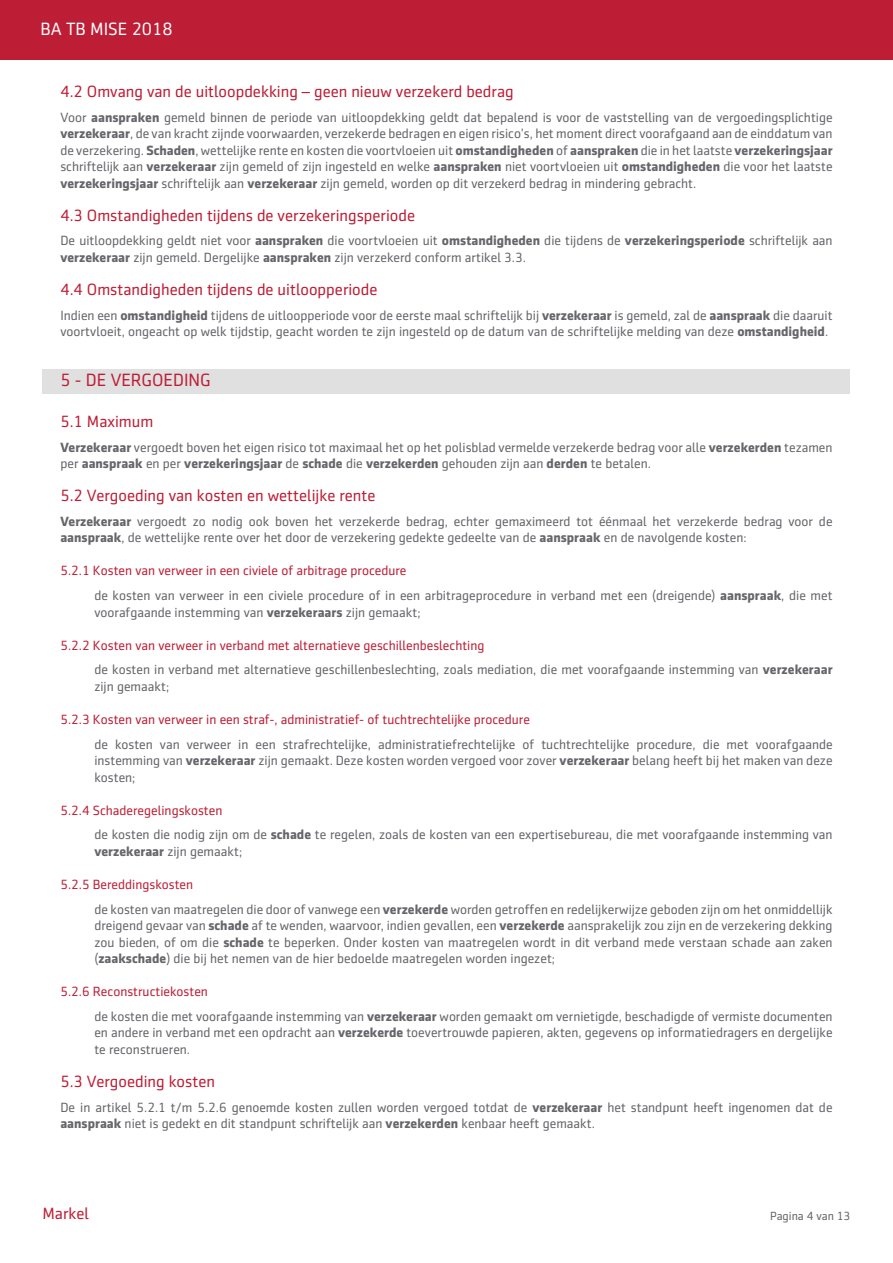
<style>
.page{position:relative;width:893px;height:1263px;background:#fff}
.page>*{position:absolute;margin:0;border:0;box-sizing:border-box;transform-origin:0 0}
._1_-_Überschrift{font:18px "Sentico Sans DT";color:#be1e35}
.Überschrift_13_20_bo{font:18px "Sentico Sans DT";color:#fff}
._1_1_Unter{font:16.5px "Sentico Sans DT";color:#be1e35}
.Standard_Text{font:13.5px/16.5px "Sentico Sans DT";color:#65656a}
.Eingerückt{font:13.5px/16.5px "Sentico Sans DT";color:#65656a}
._1_1_1_Unter{font:13.5px "Sentico Sans DT";color:#be1e35}
.t1{font:12px "Sentico Sans DT";color:#65656a}
.s1{font-weight:700}
</style>
<div class="page">
<div style="left:43px;top:369px;width:807px;height:25px;background:#e0e0e1"></div>
<div style="left:0;top:0;width:893px;height:59px;background:#be1e35"></div>
<p class="Überschrift_13_20_bo" style="left:41px;top:19px;width:133px">BA TB MISE 2018</p>
<p class="_1_1_Unter" style="left:60px;top:82px;width:455px">4.2 Omvang van de uitloopdekking – geen nieuw verzekerd bedrag</p>
<p class="Standard_Text" style="left:60px;top:109px;width:774px;text-align:justify">Voor <span class="s1">aanspraken</span> gemeld binnen de periode van uitloopdekking geldt dat bepalend is voor de vaststelling van de vergoedingsplichtige <span class="s1">verzekeraar</span>, de van kracht zijnde voorwaarden, verzekerde bedragen en eigen risico’s, het moment direct voorafgaand aan de einddatum van de verzekering. <span class="s1">Schaden</span>, wettelijke rente en kosten die voortvloeien uit <span class="s1">omstandigheden</span> of <span class="s1">aanspraken</span> die in het laatste <span class="s1">verzekeringsjaar </span>schriftelijk aan <span class="s1">verzekeraar</span> zijn gemeld of zijn ingesteld en welke <span class="s1">aanspraken</span> niet voortvloeien uit <span class="s1">omstandigheden</span> die voor het laatste <span class="s1">verzekeringsjaar</span> schriftelijk aan <span class="s1">verzekeraar</span> zijn gemeld, worden op dit verzekerd bedrag in mindering gebracht.</p>
<p class="_1_1_Unter" style="left:60px;top:206px;width:356px">4.3 Omstandigheden tijdens de verzekeringsperiode</p>
<p class="Standard_Text" style="left:60px;top:232px;width:774px">De uitloopdekking geldt niet voor <span class="s1">aanspraken</span> die voortvloeien uit <span class="s1">omstandigheden</span> die tijdens de <span class="s1">verzekeringsperiode</span> schriftelijk aan <span class="s1">verzekeraar</span> zijn gemeld. Dergelijke <span class="s1">aanspraken</span> zijn verzekerd conform artikel 3.3.</p>
<p class="_1_1_Unter" style="left:60px;top:280px;width:319px">4.4 Omstandigheden tijdens de uitloopperiode</p>
<p class="Standard_Text" style="left:60px;top:307px;width:774px">Indien een <span class="s1">omstandigheid</span> tijdens de uitloopperiode voor de eerste maal schriftelijk bij <span class="s1">verzekeraar</span> is gemeld, zal de <span class="s1">aanspraak</span> die daaruit voortvloeit, ongeacht op welk tijdstip, geacht worden te zijn ingesteld op de datum van de schriftelijke melding van deze <span class="s1">omstandigheid</span>.</p>
<p class="_1_-_Überschrift" style="left:60px;top:370px;width:152px">5 - DE VERGOEDING</p>
<p class="_1_1_Unter" style="left:60px;top:412px;width:95px">5.1 Maximum</p>
<p class="Standard_Text" style="left:60px;top:439px;width:774px"><span class="s1">Verzekeraar</span> vergoedt boven het eigen risico tot maximaal het op het polisblad vermelde verzekerde bedrag voor alle <span class="s1">verzekerden</span> tezamen per <span class="s1">aanspraak</span> en per <span class="s1">verzekeringsjaar</span> de <span class="s1">schade</span> die <span class="s1">verzekerden</span> gehouden zijn aan <span class="s1">derden</span> te betalen.</p>
<p class="_1_1_Unter" style="left:60px;top:486px;width:317px">5.2 Vergoeding van kosten en wettelijke rente</p>
<p class="Standard_Text" style="left:60px;top:513px;width:774px"><span class="s1">Verzekeraar</span> vergoedt zo nodig ook boven het verzekerde bedrag, echter gemaximeerd tot éénmaal het verzekerde bedrag voor de <span class="s1">aanspraak</span>, de wettelijke rente over het door de verzekering gedekte gedeelte van de <span class="s1">aanspraak</span> en de navolgende kosten:</p>
<p class="_1_1_1_Unter" style="left:60px;top:563px;width:348px">5.2.1 Kosten van verweer in een civiele of arbitrage procedure</p>
<p class="Eingerückt" style="left:94px;top:587px;width:740px">de kosten van verweer in een civiele procedure of in een arbitrageprocedure in verband met een (dreigende) <span class="s1">aanspraak</span>, die met voorafgaande instemming van <span class="s1">verzekeraars</span> zijn gemaakt;</p>
<p class="_1_1_1_Unter" style="left:60px;top:638px;width:426px">5.2.2 Kosten van verweer in verband met alternatieve geschillenbeslechting</p>
<p class="Eingerückt" style="left:94px;top:661px;width:740px">de kosten in verband met alternatieve geschillenbeslechting, zoals mediation, die met voorafgaande instemming van <span class="s1">verzekeraar </span>zijn gemaakt;</p>
<p class="_1_1_1_Unter" style="left:60px;top:712px;width:471px">5.2.3 Kosten van verweer in een straf-, administratief- of tuchtrechtelijke procedure</p>
<p class="Eingerückt" style="left:94px;top:736px;width:740px;text-align:justify">de kosten van verweer in een strafrechtelijke, administratiefrechtelijke of tuchtrechtelijke procedure, die met voorafgaande instemming van <span class="s1">verzekeraar</span> zijn gemaakt. Deze kosten worden vergoed voor zover <span class="s1">verzekeraar</span> belang heeft bij het maken van deze kosten;</p>
<p class="_1_1_1_Unter" style="left:60px;top:803px;width:164px">5.2.4 Schaderegelingskosten</p>
<p class="Eingerückt" style="left:94px;top:826px;width:740px">de kosten die nodig zijn om de <span class="s1">schade</span> te regelen, zoals de kosten van een expertisebureau, die met voorafgaande instemming van <span class="s1">verzekeraar</span> zijn gemaakt;</p>
<p class="_1_1_1_Unter" style="left:60px;top:877px;width:134px">5.2.5 Bereddingskosten</p>
<p class="Eingerückt" style="left:94px;top:901px;width:740px;text-align:justify">de kosten van maatregelen die door of vanwege een <span class="s1">verzekerde</span> worden getroffen en redelijkerwijze geboden zijn om het onmiddellijk dreigend gevaar van <span class="s1">schade</span> af te wenden, waarvoor, indien gevallen, een <span class="s1">verzekerde</span> aansprakelijk zou zijn en de verzekering dekking zou bieden, of om die <span class="s1">schade</span> te beperken. Onder kosten van maatregelen wordt in dit verband mede verstaan schade aan zaken (<span class="s1">zaakschade</span>) die bij het nemen van de hier bedoelde maatregelen worden ingezet;</p>
<p class="_1_1_1_Unter" style="left:60px;top:984px;width:149px">5.2.6 Reconstructiekosten</p>
<p class="Eingerückt" style="left:94px;top:1008px;width:740px;text-align:justify">de kosten die met voorafgaande instemming van <span class="s1">verzekeraar</span> worden gemaakt om vernietigde, beschadigde of vermiste documenten en andere in verband met een opdracht aan <span class="s1">verzekerde</span> toevertrouwde papieren, akten, gegevens op informatiedragers en dergelijke te reconstrueren.</p>
<p class="_1_1_Unter" style="left:60px;top:1072px;width:156px">5.3 Vergoeding kosten</p>
<p class="Standard_Text" style="left:60px;top:1099px;width:774px">De in artikel 5.2.1 t/m 5.2.6 genoemde kosten zullen worden vergoed totdat de <span class="s1">verzekeraar</span> het standpunt heeft ingenomen dat de <span class="s1">aanspraak</span> niet is gedekt en dit standpunt schriftelijk aan <span class="s1">verzekerden</span> kenbaar heeft gemaakt.</p>
<p class="_1_1_Unter" style="left:43px;top:1204px;width:48px">Markel</p>
<p class="t1" style="left:770px;top:1210px;width:82px">Pagina 4 van 13</p>
</div>
